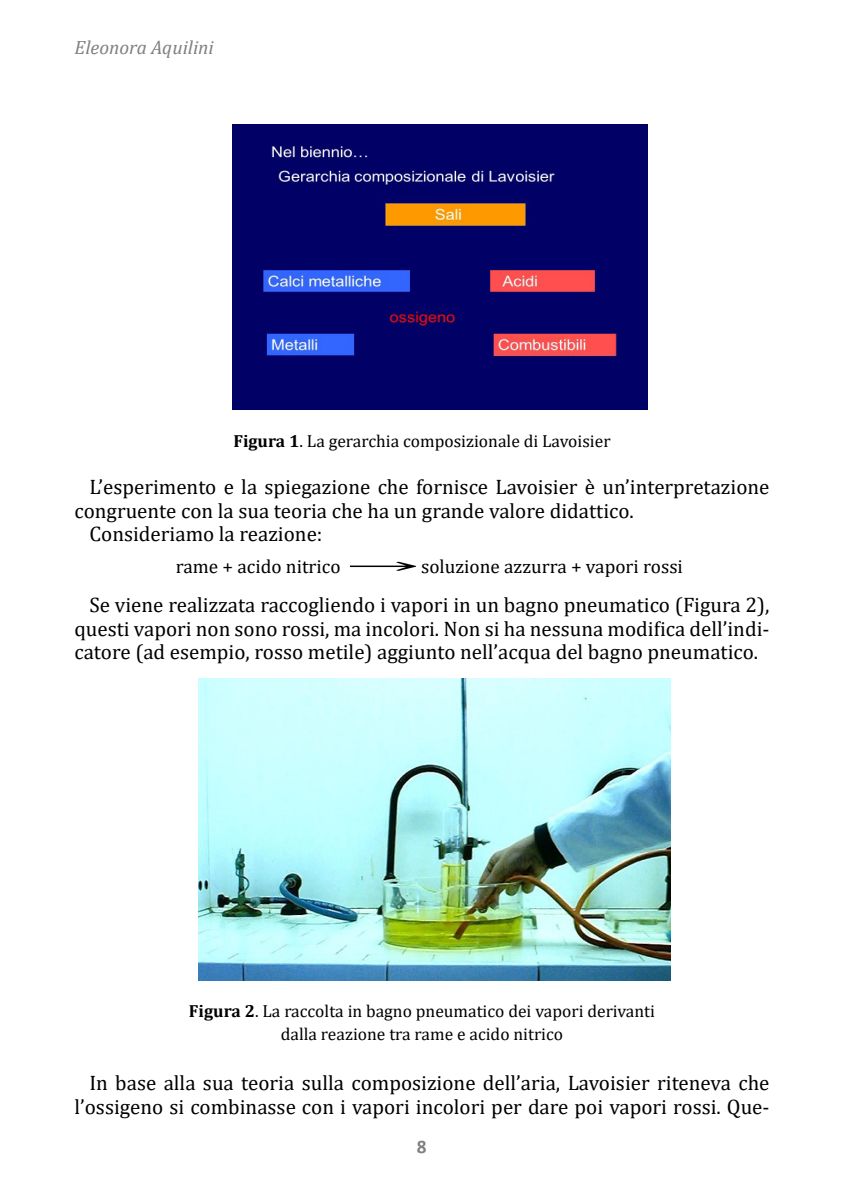
<style>
.page{position:relative;width:844px;height:1191px;background:#fff}
.page>*{position:absolute;margin:0;border:0;box-sizing:border-box;transform-origin:0 0}
._04_corpo_testo{font:21px/23.6px "Cambria";color:#000}
._04_corpo_testo-2{font:19.25px "Cambria";color:#000}
.t1{font:italic 19.25px "Cambria";color:#808080}
.t2{font:700 19.25px "Calibri";color:#808080}
._11_dida{font:17.5px/23.6px "Cambria";color:#000;text-align:center}
.s1{font-weight:700}
.s2{font-family:"Cambria Math";font-size:22.75px}
</style>
<div class="page">
<img style="left:232px;top:124px;width:415px;height:285px">
<img style="left:199px;top:678px;width:471px;height:302px">
<p class="t1" style="left:74px;top:33px;width:141px">Eleonora Aquilini</p>
<p class="_11_dida" style="left:233px;top:429px;width:378px"><span class="s1">Figura 1</span>. La gerarchia composizionale di Lavoisier</p>
<p class="_04_corpo_testo" style="left:74px;top:475px;width:696px;text-indent:15px">L’esperimento e la spiegazione che fornisce Lavoisier è un’interpretazione congruente con la sua teoria che ha un grande valore didattico.</p>
<p class="_04_corpo_testo" style="left:89px;top:522px;width:234px">Consideriamo la reazione:</p>
<p class="_04_corpo_testo-2" style="left:176px;top:555px;width:508px">rame + acido nitrico <span class="s2">→</span>soluzione azzurra + vapori rossi</p>
<p class="_04_corpo_testo" style="left:74px;top:593px;width:696px;text-align:justify;text-indent:15px">Se viene realizzata raccogliendo i vapori in un bagno pneumatico (Figura 2), questi vapori non sono rossi, ma incolori. Non si ha nessuna modifica dell’indi&shy;catore (ad esempio, rosso metile) aggiunto nell’acqua del bagno pneumatico.</p>
<p class="_11_dida" style="left:189px;top:998px;width:467px"><span class="s1">Figura 2</span>. La raccolta in bagno pneumatico dei vapori derivanti dalla reazione tra rame e acido nitrico</p>
<p class="_04_corpo_testo" style="left:74px;top:1071px;width:696px;text-align:right">In base alla sua teoria sulla composizione dell’aria, Lavoisier riteneva che l’ossigeno si combinasse con i vapori incolori per dare poi vapori rossi. Que-</p>
<p class="t2" style="left:417px;top:1133px;width:11px">8</p>
</div>
